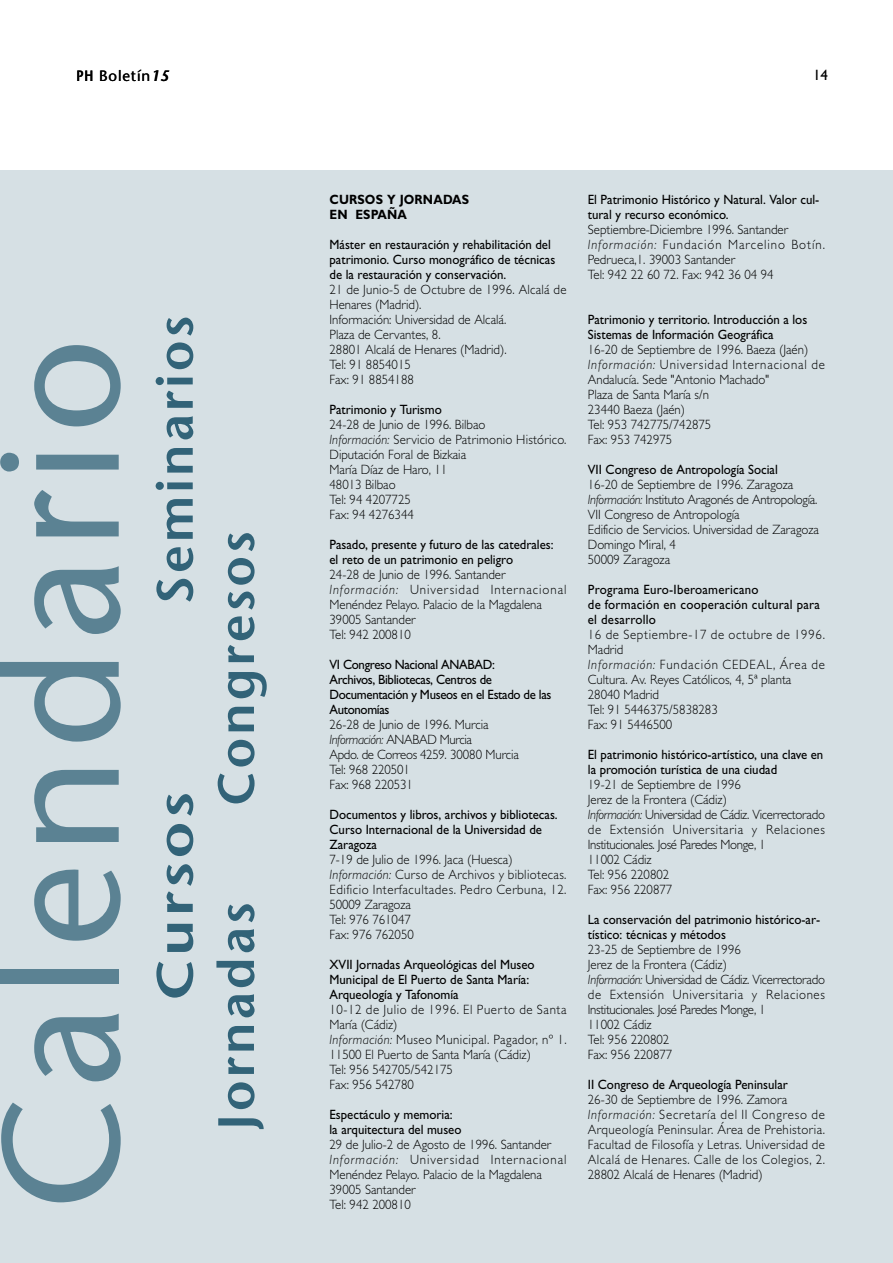
<style>
.page{position:relative;width:893px;height:1263px;background:#fff}
.page>*{position:absolute;margin:0;border:0;box-sizing:border-box;transform-origin:0 0}
.t1{font:165px "Stone Sans";letter-spacing:.055em;color:#5b8293}
.t2{font:600 51px "Stone Sans";letter-spacing:.055em;color:#326378}
.t3{font:600 51px "Stone Sans";letter-spacing:.055em;color:#326378;scale:1.2 1}
.t4{font:15px "Stone Sans";letter-spacing:.055em;color:#000}
.t5{font:15px "Gill Sans";color:#000}
.t6{font:300 13.5px/15px "Gill Sans";color:#000;scale:.95 1}
.t7{font:13.5px/15px "Gill Sans";color:#000;scale:.95 1}
.t8{font:300 13.5px/15px "Gill Sans";letter-spacing:.035em;color:#000;scale:.95 1}
.t9{font:300 13.5px/15px "Gill Sans";letter-spacing:.025em;color:#000;scale:.95 1}
.t10{font:13.5px/15px "Gill Sans";letter-spacing:-.025em;color:#000;scale:.95 1}
.t11{font:13.5px/15px "Gill Sans";letter-spacing:.02em;color:#000;scale:.95 1}
.t12{font:700 13.5px/15px "Gill Sans";letter-spacing:.01em;color:#000;scale:.9 1}
.s1{font-weight:600}
.s2{font-weight:600;font-style:italic}
.s3{font-style:italic}
</style>
<div class="page">
<div style="left:0;top:170px;width:892px;height:1093px;background:#d6e0e4"></div>
<p class="t4" style="left:77px;top:71px;width:94px"><span class="s1">PH</span> Boletín<span class="s2">15</span></p>
<h1 class="t1" style="left:1px;top:1210px;width:873px;rotate:-90deg">Calendario</h1>
<h2 class="t2" style="left:156px;top:604px;width:290px;rotate:-90deg">Seminarios</h2>
<h2 class="t3" style="left:156px;top:1000px;width:175px;rotate:-90deg">Cursos</h2>
<h2 class="t2" style="left:218px;top:806px;width:276px;rotate:-90deg">Congresos</h2>
<h2 class="t2" style="left:218px;top:1130px;width:229px;rotate:-90deg">Jornadas</h2>
<p class="t5" style="left:813px;top:70px;width:16px">14</p>
<p class="t12" style="left:329px;top:193px;width:157px">CURSOS Y JORNADAS<br>EN ESPAÑA</p>
<p class="t7" style="left:329px;top:238px;width:239px">Máster en restauración y rehabilitación del patrimonio. Curso monográfico de técnicas de la restauración y conservación.</p>
<p class="t6" style="left:329px;top:283px;width:251px">21 de Junio-5 de Octubre de 1996. Alcalá de<br>Henares (Madrid).<br>Información: Universidad de Alcalá.<br>Plaza de Cervantes, 8.<br>28801 Alcalá de Henares (Madrid).<br>Tel: 91 8854015<br>Fax: 91 8854188</p>
<p class="t7" style="left:329px;top:403px;width:120px">Patrimonio y Turismo</p>
<p class="t6" style="left:329px;top:418px;width:251px">24-28 de Junio de 1996. Bilbao<br><span class="s3">Información:</span> Servicio de Patrimonio Histórico.<br>Diputación Foral de Bizkaia<br>María Díaz de Haro, 11<br>48013 Bilbao<br>Tel: 94 4207725<br>Fax: 94 4276344</p>
<p class="t7" style="left:329px;top:538px;width:237px">Pasado, presente y futuro de las catedrales: el reto de un patrimonio en peligro</p>
<p class="t6" style="left:329px;top:568px;width:251px">24-28 de Junio de 1996. Santander<br><span class="s3">Información:</span> Universidad Internacional<br>Menéndez Pelayo. Palacio de la Magdalena<br>39005 Santander<br>Tel: 942 200810</p>
<p class="t10" style="left:329px;top:658px;width:235px">VI Congreso Nacional ANABAD:<br>Archivos, Bibliotecas, Centros de<br>Documentación y Museos en el Estado de las<br>Autonomías</p>
<p class="t6" style="left:329px;top:718px;width:201px">26-28 de Junio de 1996. Murcia<br><span class="s3">Información:</span> ANABAD Murcia<br>Apdo. de Correos 4259. 30080 Murcia<br>Tel: 968 220501<br>Fax: 968 220531</p>
<p class="t7" style="left:329px;top:808px;width:242px">Documentos y libros, archivos y bibliotecas.<br>Curso Internacional de la Universidad de<br>Zaragoza</p>
<p class="t9" style="left:329px;top:853px;width:251px">7-19 de Julio de 1996. Jaca (Huesca)<br><span class="s3">Información:</span> Curso de Archivos y bibliotecas.<br>Edificio Interfacultades. Pedro Cerbuna, 12.<br>50009 Zaragoza<br>Tel: 976 761047<br>Fax: 976 762050</p>
<p class="t7" style="left:329px;top:958px;width:217px">XVII Jornadas Arqueológicas del Museo<br>Municipal de El Puerto de Santa María:<br>Arqueología y Tafonomía</p>
<p class="t6" style="left:329px;top:1003px;width:251px">10-12 de Julio de 1996. El Puerto de Santa<br>María (Cádiz)<br><span class="s3">Información:</span> Museo Municipal. Pagador, nº 1.<br>11500 El Puerto de Santa María (Cádiz)<br>Tel: 956 542705/542175<br>Fax: 956 542780</p>
<p class="t7" style="left:329px;top:1108px;width:140px">Espectáculo y memoria: la arquitectura del museo</p>
<p class="t6" style="left:329px;top:1138px;width:251px">29 de Julio-2 de Agosto de 1996. Santander<br><span class="s3">Información:</span> Universidad Internacional<br>Menéndez Pelayo. Palacio de la Magdalena<br>39005 Santander<br>Tel: 942 200810</p>
<p class="t7" style="left:588px;top:193px;width:245px">El Patrimonio Histórico y Natural. Valor cul&shy;tural y recurso económico.</p>
<p class="t6" style="left:588px;top:223px;width:251px">Septiembre-Diciembre 1996. Santander <span class="s3">Información:</span> Fundación Marcelino Botín.<br>Pedrueca,1. 39003 Santander<br>Tel: 942 22 60 72. Fax: 942 36 04 94</p>
<p class="t7" style="left:588px;top:313px;width:232px">Patrimonio y territorio. Introducción a los<br>Sistemas de Información Geográfica</p>
<p class="t6" style="left:588px;top:343px;width:251px">16-20 de Septiembre de 1996. Baeza (Jaén)<br><span class="s3">Información:</span> Universidad Internacional de<br>Andalucía. Sede "Antonio Machado"<br>Plaza de Santa María s/n<br>23440 Baeza (Jaén)<br>Tel: 953 742775/742875<br>Fax: 953 742975</p>
<p class="t7" style="left:588px;top:463px;width:201px">VII Congreso de Antropología Social</p>
<p class="t6" style="left:588px;top:478px;width:245px">16-20 de Septiembre de 1996. Zaragoza <span class="s3">Información:</span> Instituto Aragonés de Antropología.<br>VII Congreso de Antropología<br>Edificio de Servicios. Universidad de Zaragoza Domingo Miral, 4<br>50009 Zaragoza</p>
<p class="t11" style="left:588px;top:583px;width:246px">Programa Euro-Iberoamericano<br>de formación en cooperación cultural para el desarrollo</p>
<p class="t6" style="left:588px;top:628px;width:251px">16 de Septiembre-17 de octubre de 1996.<br>Madrid<br><span class="s3">Información:</span> Fundación CEDEAL, Área de<br>Cultura. Av. Reyes Católicos, 4, 5ª planta<br>28040 Madrid<br>Tel: 91 5446375/5838283<br>Fax: 91 5446500</p>
<p class="t7" style="left:588px;top:748px;width:249px">El patrimonio histórico-artístico, una clave en la promoción turística de una ciudad</p>
<p class="t6" style="left:588px;top:778px;width:251px">19-21 de Septiembre de 1996<br>Jerez de la Frontera (Cádiz)<br><span class="s3">Información:</span> Universidad de Cádiz. Vicerrectorado de Extensión Universitaria y Relaciones<br>Institucionales. José Paredes Monge, 1<br>11002 Cádiz<br>Tel: 956 220802<br>Fax: 956 220877</p>
<p class="t7" style="left:588px;top:913px;width:246px">La conservación del patrimonio histórico-ar&shy;tístico: técnicas y métodos</p>
<p class="t6" style="left:588px;top:943px;width:251px">23-25 de Septiembre de 1996<br>Jerez de la Frontera (Cádiz)<br><span class="s3">Información:</span> Universidad de Cádiz. Vicerrectorado de Extensión Universitaria y Relaciones<br>Institucionales. José Paredes Monge, 1<br>11002 Cádiz<br>Tel: 956 220802<br>Fax: 956 220877</p>
<p class="t7" style="left:588px;top:1078px;width:212px">II Congreso de Arqueología Peninsular</p>
<p class="t8" style="left:588px;top:1093px;width:251px">26-30 de Septiembre de 1996. Zamora <span class="s3">Información:</span> Secretaría del II Congreso de Arqueología Peninsular. Área de Prehistoria.<br>Facultad de Filosofía y Letras. Universidad de Alcalá de Henares. Calle de los Colegios, 2.<br>28802 Alcalá de Henares (Madrid)</p>
</div>
